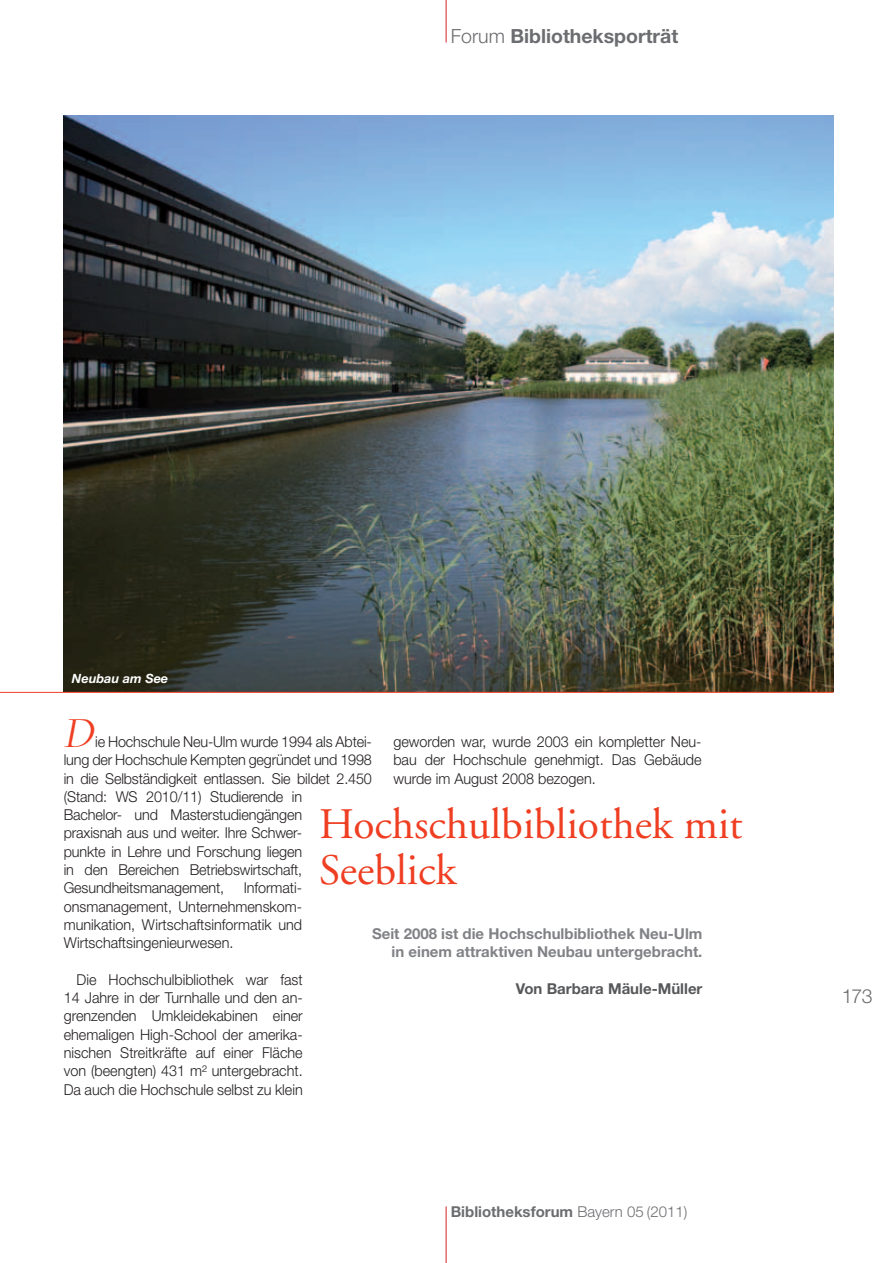
<style>
.page{position:relative;width:893px;height:1263px;background:#fff}
.page>*{position:absolute;margin:0;border:0;box-sizing:border-box;transform-origin:0 0}
.t1{font:43.5px/45.8px "Adobe Garamond";color:#ef3e22}
.t2{font:italic 43.35px "Garamond";color:#ef3e22;scale:.96 1}
.t3{font:700 19.5px "Helvetica Neue";color:#6c6d70}
.t4{font:300 19.5px "Helvetica Neue";color:#6c6d70}
.t5{font:300 15px/18.3px "Helvetica Neue";letter-spacing:-.01em;color:#231f20;text-align:justify;scale:.96 1}
.t6{font:700 15px/18.3px "Helvetica Neue";color:#808285;text-align:right}
.t7{font:700 15px "Helvetica Neue";color:#6c6d70}
.t8{font:700 15px "Helvetica Neue";color:#57585a}
.t9{font:italic 700 12.75px "Helvetica Neue";color:#fff}
.s1{font-weight:300}
</style>
<div class="page">
<hr style="left:446px;top:0;width:1px;height:43px;background:#d1232a">
<hr style="left:446px;top:1206px;width:1px;height:57px;background:#d1232a">
<img style="left:64px;top:115px;width:769px;height:577px">
<hr style="left:0;top:692px;width:833px;height:1px;background:#ef3e22">
<h3 class="t3" style="left:451px;top:24px;width:229px"><span class="s1">Forum</span> Bibliotheksporträt</h3>
<p class="t9" style="left:72px;top:670px;width:98px">Neubau am See</p>
<h2 class="t2" style="left:64px;top:707px;width:33px">D</h2>
<p class="t5" style="left:64px;top:732px;width:323px;text-align:left;text-indent:31px">ie Hochschule Neu-Ulm wurde 1994 als Abtei&shy;lung der Hochschule Kempten gegründet und 1998 in die Selbständigkeit entlassen. Sie bildet 2.450 (Stand: WS 2010/11) Studierende in<br>Bachelor- und Masterstudiengängen<br>praxisnah aus und weiter. Ihre Schwer-<br>punkte in Lehre und Forschung liegen<br>in den Bereichen Betriebswirtschaft, Gesundheitsmanagement,</p>
<p class="t5" style="left:393px;top:732px;width:323px">geworden war, wurde 2003 ein kompletter Neu&shy;bau der Hochschule genehmigt. Das Gebäude wurde im August 2008 bezogen.</p>
<h1 class="t1" style="left:319px;top:803px;width:425px">Hochschulbibliothek mit<br>Seeblick</h1>
<p class="t5" style="left:64px;top:878px;width:250px;text-indent:180px">Informati&shy;onsmanagement, Unternehmenskom&shy;munikation, Wirtschaftsinformatik und Wirtschaftsingenieurwesen.</p>
<p class="t5" style="left:64px;top:970px;width:250px;text-indent:13px">Die Hochschulbibliothek war fast 14 Jahre in der Turnhalle und den an&shy;grenzenden Umkleidekabinen einer ehemaligen High-School der amerika&shy;nischen Streitkräfte auf einer Fläche von (beengten) 431 m² untergebracht.<br>Da auch die Hochschule selbst zu klein</p>
<p class="t6" style="left:372px;top:924px;width:332px">Seit 2008 ist die Hochschulbibliothek Neu-Ulm in einem attraktiven Neubau untergebracht.</p>
<p class="t8" style="left:516px;top:979px;width:188px">Von Barbara Mäule-Müller</p>
<p class="t7" style="left:451px;top:1202px;width:238px">Bibliotheksforum <span class="s1">Bayern 05 (2011)</span></p>
<h3 class="t4" style="left:842px;top:984px;width:32px">173</h3>
</div>
